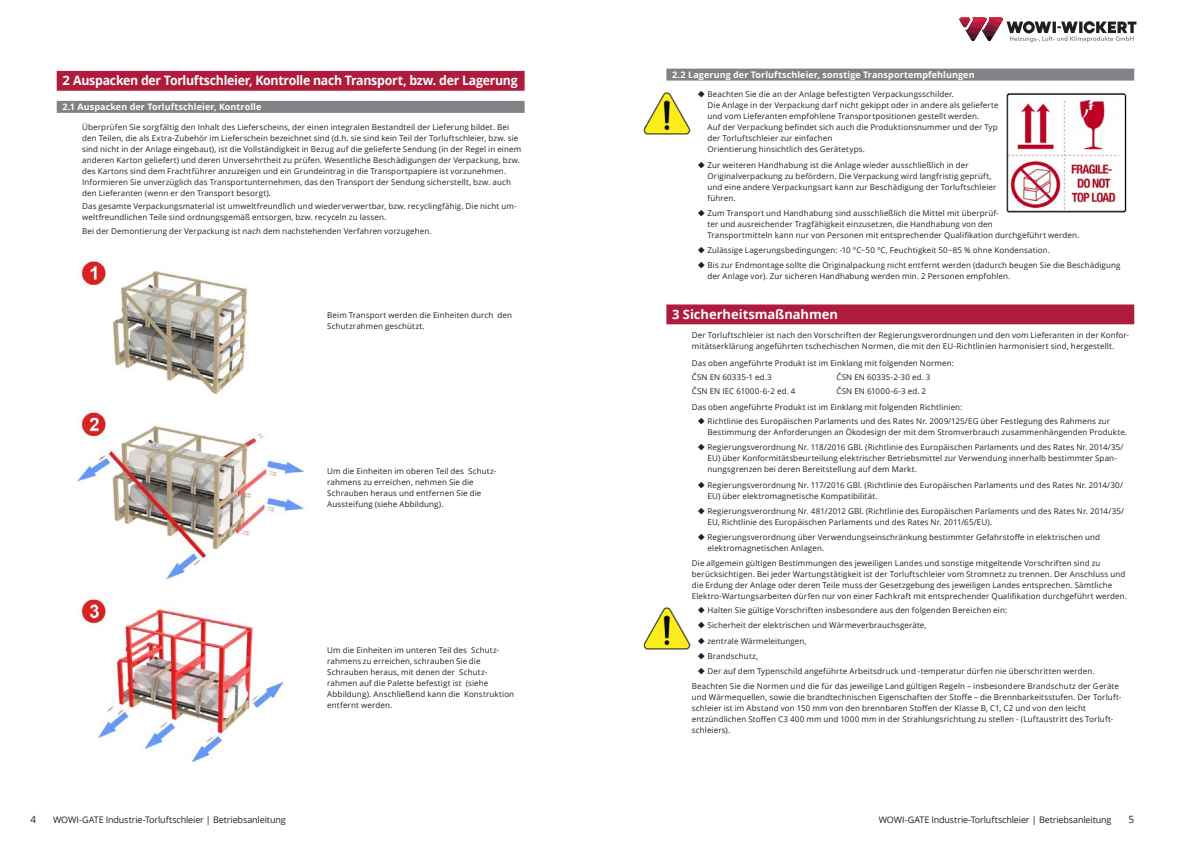
<style>
.page{position:relative;width:1191px;height:842px;background:#fff}
.page>*{position:absolute;margin:0;border:0;box-sizing:border-box;transform-origin:0 0}
.t1{font:700 13px "Open Sans";letter-spacing:-.02em;color:#fff}
.t2{font:10px "Open Sans";color:#231f20}
.t3{font:9px "Open Sans";letter-spacing:-.015em;color:#231f20}
.t4{font:700 9px "Open Sans";letter-spacing:.01em;color:#fff}
.t5{font:8px/11px "Open Sans";letter-spacing:.015em;color:#231f20}
</style>
<div class="page">
<svg style="left:959px;top:18px;width:177px;height:24px"></svg>
<div style="left:666px;top:69px;width:468px;height:12px;background:#808285"></div>
<div style="left:666px;top:304px;width:468px;height:20px;background:#ae1b3d"></div>
<img style="left:643px;top:92px;width:48px;height:43px">
<img style="left:643px;top:607px;width:48px;height:43px">
<div style="left:57px;top:71px;width:467px;height:20px;background:#ae1b3d"></div>
<div style="left:57px;top:101px;width:467px;height:12px;background:#808285"></div>
<img style="left:80px;top:260px;width:168px;height:135px">
<img style="left:77px;top:411px;width:227px;height:170px">
<img style="left:79px;top:598px;width:207px;height:163px">
<img style="left:1006px;top:92px;width:121px;height:121px">
<h1 class="t1" style="left:62px;top:71px;width:457px">2 Auspacken der Torluftschleier, Kontrolle nach Transport, bzw. der Lagerung</h1>
<p class="t4" style="left:62px;top:100px;width:200px">2.1 Auspacken der Torluftschleier, Kontrolle</p>
<p class="t5" style="left:82px;top:121px;width:440px">Überprüfen Sie sorgfältig den Inhalt des Lieferscheins, der einen integralen Bestandteil der Lieferung bildet. Bei den Teilen, die als Extra-Zubehör im Lieferschein bezeichnet sind (d.h. sie sind kein Teil der Torluftschleier, bzw. sie sind nicht in der Anlage eingebaut), ist die Vollständigkeit in Bezug auf die gelieferte Sendung (in der Regel in einem anderen Karton geliefert) und deren Unversehrtheit zu prüfen. Wesentliche Beschädigungen der Verpackung, bzw. des Kartons sind dem Frachtführer anzuzeigen und ein Grundeintrag in die Transportpapiere ist vorzunehmen.<br>Informieren Sie unverzüglich das Transportunternehmen, das den Transport der Sendung sicherstellt, bzw. auch den Lieferanten (wenn er den Transport besorgt).</p>
<p class="t5" style="left:82px;top:201px;width:436px">Das gesamte Verpackungsmaterial ist umweltfreundlich und wiederverwertbar, bzw. recyclingfähig. Die nicht um&shy;weltfreundlichen Teile sind ordnungsgemäß entsorgen, bzw. recyceln zu lassen.</p>
<p class="t5" style="left:82px;top:226px;width:351px">Bei der Demontierung der Verpackung ist nach dem nachstehenden Verfahren vorzugehen.</p>
<p class="t5" style="left:327px;top:309px;width:186px">Beim Transport werden die Einheiten durch den<br>Schutzrahmen geschützt.</p>
<p class="t5" style="left:327px;top:465px;width:170px">Um die Einheiten im oberen Teil des Schutz&shy;rahmens zu erreichen, nehmen Sie die Schrauben heraus und entfernen Sie die Aussteifung (siehe Abbildung).</p>
<p class="t5" style="left:327px;top:644px;width:188px">Um die Einheiten im unteren Teil des Schutz&shy;rahmens zu erreichen, schrauben Sie die Schrauben heraus, mit denen der Schutz&shy;rahmen auf die Palette befestigt ist (siehe Abbildung). Anschließend kann die Konstruktion entfernt werden.</p>
<p class="t4" style="left:672px;top:68px;width:304px">2.2 Lagerung der Torluftschleier, sonstige Transportempfehlungen</p>
<p class="t5" style="left:707px;top:89px;width:293px">Beachten Sie die an der Anlage befestigten Verpackungsschilder.<br>Die Anlage in der Verpackung darf nicht gekippt oder in andere als gelieferte und vom Lieferanten empfohlene Transportpositionen gestellt werden.<br>Auf der Verpackung befindet sich auch die Produktionsnummer und der Typ der Torluftschleier zur einfachen<br>Orientierung hinsichtlich des Gerätetyps.</p>
<p class="t5" style="left:707px;top:159px;width:290px">Zur weiteren Handhabung ist die Anlage wieder ausschließlich in der Originalverpackung zu befördern. Die Verpackung wird langfristig geprüft, und eine andere Verpackungsart kann zur Beschädigung der Torluftschleier führen.</p>
<p class="t5" style="left:707px;top:207px;width:373px">Zum Transport und Handhabung sind ausschließlich die Mittel mit überprüf-<br>ter und ausreichender Tragfähigkeit einzusetzen, die Handhabung von den<br>Transportmitteln kann nur von Personen mit entsprechender Qualifikation durchgeführt werden.</p>
<p class="t5" style="left:707px;top:242px;width:414px;line-height:15.3px">Zulässige Lagerungsbedingungen: -10 °C−50 °C, Feuchtigkeit 50−85 % ohne Kondensation.<br>Bis zur Endmontage sollte die Originalpackung nicht entfernt werden (dadurch beugen Sie die Beschädigung</p>
<p class="t5" style="left:707px;top:271px;width:304px">der Anlage vor). Zur sicheren Handhabung werden min. 2 Personen empfohlen.</p>
<h1 class="t1" style="left:672px;top:305px;width:167px">3 Sicherheitsmaßnahmen</h1>
<p class="t5" style="left:692px;top:330px;width:439px">Der Torluftschleier ist nach den Vorschriften der Regierungsverordnungen und den vom Lieferanten in der Konfor&shy;mitätserklärung angeführten tschechischen Normen, die mit den EU-Richtlinien harmonisiert sind, hergestellt.</p>
<p class="t5" style="left:692px;top:356px;width:263px;line-height:13.8px">Das oben angeführte Produkt ist im Einklang mit folgenden Normen:<br>ČSN EN 60335-1 ed.3</p>
<p class="t5" style="left:836px;top:371px;width:95px">ČSN EN 60335-2-30 ed. 3</p>
<p class="t5" style="left:692px;top:382px;width:272px;line-height:16.7px;text-indent:145px">ČSN EN 61000-6-3 ed. 2<br>Das oben angeführte Produkt ist im Einklang mit folgenden Richtlinien:</p>
<p class="t5" style="left:707px;top:415px;width:421px">Richtlinie des Europäischen Parlaments und des Rates Nr. 2009/125/EG über Festlegung des Rahmens zur<br>Bestimmung der Anforderungen an Ökodesign der mit dem Stromverbrauch zusammenhängenden Produkte.</p>
<p class="t5" style="left:707px;top:442px;width:417px">Regierungsverordnung Nr. 118/2016 GBl. (Richtlinie des Europäischen Parlaments und des Rates Nr. 2014/35/<br>EU) über Konformitätsbeurteilung elektrischer Betriebsmittel zur Verwendung innerhalb bestimmter Span&shy;nungsgrenzen bei deren Bereitstellung auf dem Markt.</p>
<p class="t5" style="left:707px;top:479px;width:417px">Regierungsverordnung Nr. 117/2016 GBl. (Richtlinie des Europäischen Parlaments und des Rates Nr. 2014/30/<br>EU) über elektromagnetische Kompatibilität.</p>
<p class="t5" style="left:707px;top:505px;width:418px">Regierungsverordnung Nr. 481/2012 GBl. (Richtlinie des Europäischen Parlaments und des Rates Nr. 2014/35/<br>EU, Richtlinie des Europäischen Parlaments und des Rates Nr. 2011/65/EU).</p>
<p class="t5" style="left:707px;top:531px;width:394px">Regierungsverordnung über Verwendungseinschränkung bestimmter Gefahrstoffe in elektrischen und elektromagnetischen Anlagen.</p>
<p class="t5" style="left:692px;top:558px;width:436px">Die allgemein gültigen Bestimmungen des jeweiligen Landes und sonstige mitgeltende Vorschriften sind zu berücksichtigen. Bei jeder Wartungstätigkeit ist der Torluftschleier vom Stromnetz zu trennen. Der Anschluss und die Erdung der Anlage oder deren Teile muss der Gesetzgebung des jeweiligen Landes entsprechen. Sämtliche Elektro-Wartungsarbeiten dürfen nur von einer Fachkraft mit entsprechender Qualifikation durchgeführt werden.</p>
<p class="t5" style="left:707px;top:604px;width:301px">Halten Sie gültige Vorschriften insbesondere aus den folgenden Bereichen ein:</p>
<p class="t5" style="left:707px;top:620px;width:220px">Sicherheit der elektrischen und Wärmeverbrauchsgeräte,</p>
<p class="t5" style="left:707px;top:635px;width:100px">zentrale Wärmeleitungen,</p>
<p class="t5" style="left:707px;top:650px;width:52px">Brandschutz,</p>
<p class="t5" style="left:707px;top:665px;width:388px">Der auf dem Typenschild angeführte Arbeitsdruck und -temperatur dürfen nie überschritten werden.</p>
<p class="t5" style="left:692px;top:681px;width:428px">Beachten Sie die Normen und die für das jeweilige Land gültigen Regeln – insbesondere Brandschutz der Geräte</p>
<p class="t5" style="left:692px;top:692px;width:431px">und Wärmequellen, sowie die brandtechnischen Eigenschaften der Stoffe – die Brennbarkeitsstufen. Der Torluft&shy;schleier ist im Abstand von 150 mm von den brennbaren Stoffen der Klasse B, C1, C2 und von den leicht entzündlichen Stoffen C3 400 mm und 1000 mm in der Strahlungsrichtung zu stellen - (Luftaustritt des Torluft&shy;schleiers).</p>
<p class="t5" style="left:692px;top:385px;width:105px">ČSN EN IEC 61000-6-2 ed. 4</p>
<p class="t2" style="left:30px;top:813px;width:7px">4</p>
<p class="t3" style="left:53px;top:814px;width:234px">WOWI-GATE Industrie-Torluftschleier | Betriebsanleitung</p>
<p class="t3" style="left:878px;top:813px;width:234px">WOWI-GATE Industrie-Torluftschleier | Betriebsanleitung</p>
<p class="t2" style="left:1128px;top:813px;width:7px">5</p>
</div>
